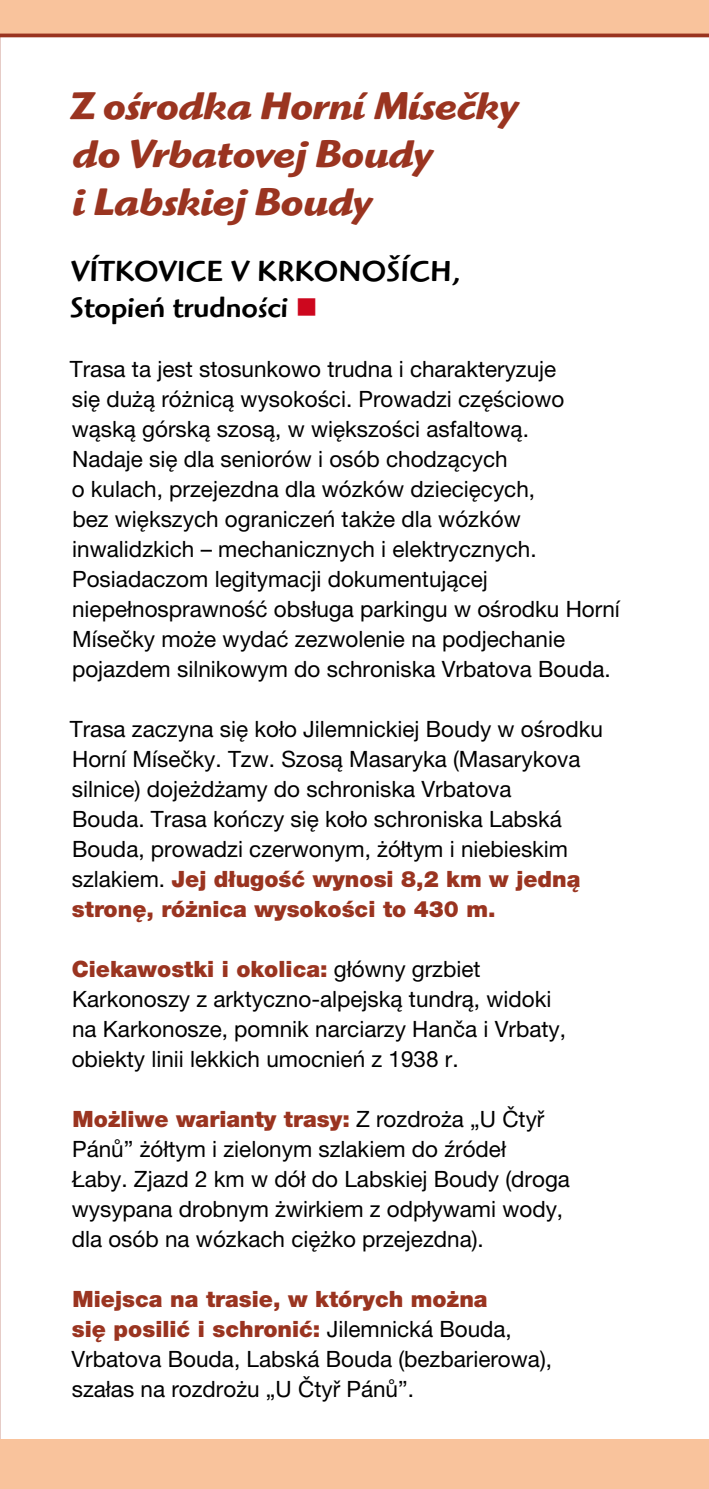
<style>
.page{position:relative;width:709px;height:1489px;background:#fff}
.page>*{position:absolute;margin:0;border:0;box-sizing:border-box;transform-origin:0 0}
.t1{font:italic 700 40px/48px "Highlander Itc TOT";color:#9a3420}
.t2{font:500 30px/36px "Highlander Itc TOT";letter-spacing:.01em;color:#000}
.t3{font:22.5px/30px "Helvetica Neue LT Pro";color:#000}
.s1{color:#cd071e}
.s2{font-weight:900;color:#9a3420}
</style>
<div class="page">
<div style="left:0;top:1439px;width:709px;height:49px;background:#f9c39c"></div>
<div style="left:0;top:0;width:709px;height:35px;background:#f9c39c"></div>
<hr style="left:0;top:34px;width:709px;height:3px;background:#9a3420">
<h1 class="t1" style="left:70px;top:83px;width:449px">Z ośrodka Horní Mísečky do Vrbatovej Boudy<br>i Labskiej Boudy</h1>
<h2 class="t2" style="left:70px;top:254px;width:391px">VÍTKOVICE V KRKONOŠÍCH,<br>STOPIEŃ TRUDNOŚCI <span class="s1">■</span></h2>
<p class="t3" style="left:70px;top:354px;width:551px">Trasa ta jest stosunkowo trudna i charakteryzuje<br>się dużą różnicą wysokości. Prowadzi częściowo wąską górską szosą, w większości asfaltową.<br>Nadaje się dla seniorów i osób chodzących<br>o kulach, przejezdna dla wózków dziecięcych,<br>bez większych ograniczeń także dla wózków inwalidzkich – mechanicznych i elektrycznych.<br>Posiadaczom legitymacji dokumentującej niepełnosprawność obsługa parkingu w ośrodku Horní Mísečky może wydać zezwolenie na podjechanie pojazdem silnikowym do schroniska Vrbatova Bouda.</p>
<p class="t3" style="left:70px;top:714px;width:534px">Trasa zaczyna się koło Jilemnickiej Boudy w ośrodku Horní Mísečky. Tzw. Szosą Masaryka (Masarykova silnice) dojeżdżamy do schroniska Vrbatova<br>Bouda. Trasa kończy się koło schroniska Labská Bouda, prowadzi czerwonym, żółtym i niebieskim szlakiem. <span class="s2">Jej długość wynosi 8,2 km w jedną stronę, różnica wysokości to 430 m.</span></p>
<p class="t3" style="left:72px;top:953px;width:496px"><span class="s2">Ciekawostki i okolica:</span> główny grzbiet Karkonoszy z arktyczno-alpejską tundrą, widoki na Karkonosze, pomnik narciarzy Hanča i Vrbaty, obiekty linii lekkich umocnień z 1938 r.</p>
<p class="t3" style="left:72px;top:1103px;width:500px"><span class="s2">Możliwe warianty trasy:</span> Z rozdroża „U Čtyř Pánů” żółtym i zielonym szlakiem do źródeł<br>Łaby. Zjazd 2 km w dół do Labskiej Boudy (droga wysypana drobnym żwirkiem z odpływami wody, dla osób na wózkach ciężko przejezdna).</p>
<p class="t3" style="left:71px;top:1283px;width:482px"><span class="s2">Miejsca na trasie, w których można<br>się posilić i schronić:</span> Jilemnická Bouda, Vrbatova Bouda, Labská Bouda (bezbarierowa), szałas na rozdrożu „U Čtyř Pánů”.</p>
</div>
